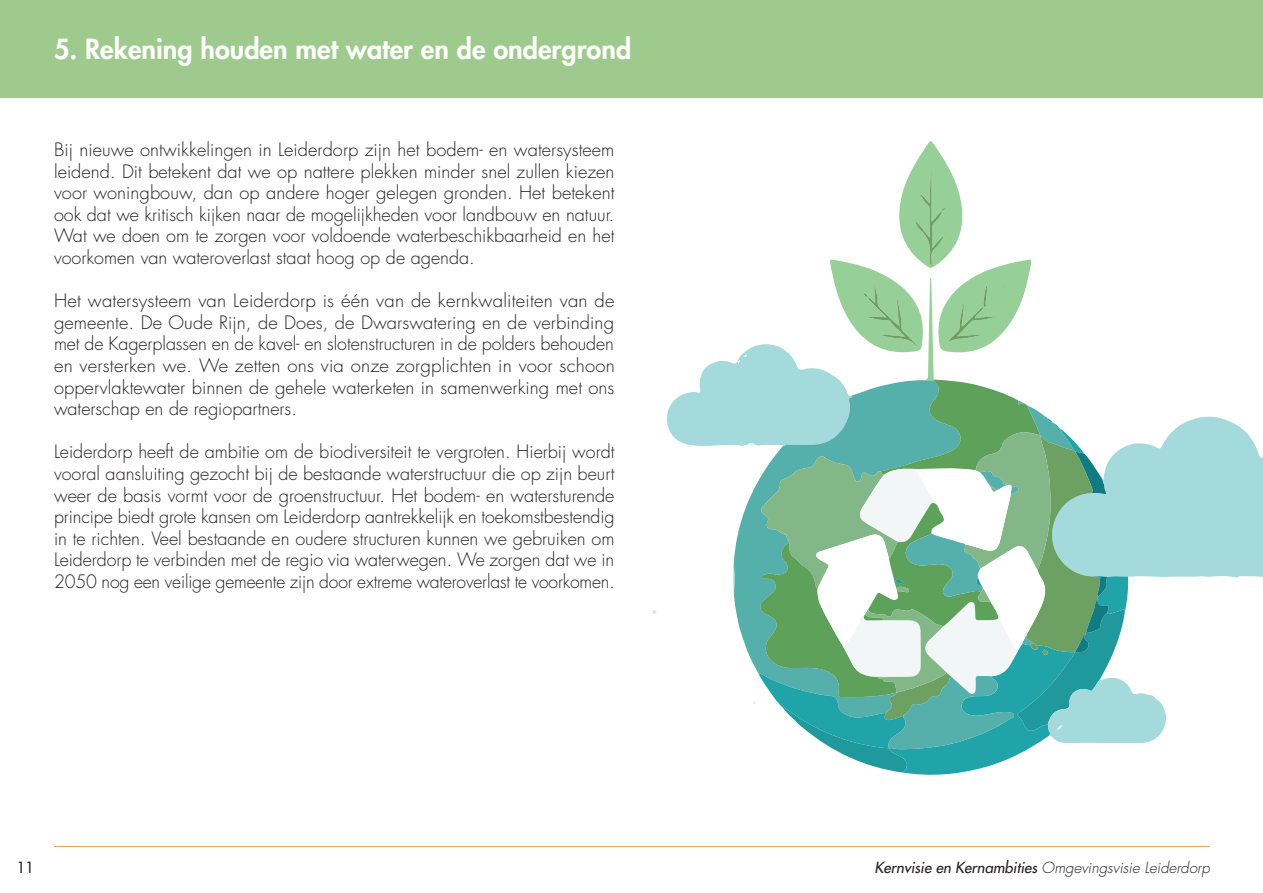
<style>
.page{position:relative;width:1263px;height:893px;background:#fff}
.page>*{position:absolute;margin:0;border:0;box-sizing:border-box;transform-origin:0 0}
.t1{font:800 27px "Futura Std";color:#fff}
.Tekst{font:300 18px/21.6px "Futura Std";color:#231f20;text-align:justify}
.t2{font:italic 300 15px "Futura Std";color:#231f20}
.t3{font:500 15px "Futura Std";color:#231f20}
.s1{font-weight:500}
</style>
<div class="page">
<hr style="left:54px;top:846px;width:1156px;height:1px;background:#d3a73e">
<div style="left:0;top:0;width:1262px;height:97px;background:#9eca8d"></div>
<svg style="left:653px;top:141px;width:610px;height:634px"></svg>
<p class="t1" style="left:54px;top:32px;width:579px">5. Rekening houden met water en de ondergrond</p>
<p class="Tekst" style="left:54px;top:139px;width:562px">Bij nieuwe ontwikkelingen in Leiderdorp zijn het bodem- en watersysteem leidend. Dit betekent dat we op nattere plekken minder snel zullen kiezen voor woningbouw, dan op andere hoger gelegen gronden. Het betekent ook dat we kritisch kijken naar de mogelijkheden voor landbouw en natuur.<br>Wat we doen om te zorgen voor voldoende waterbeschikbaarheid en het voorkomen van wateroverlast staat hoog op de agenda.</p>
<p class="Tekst" style="left:54px;top:290px;width:562px">Het watersysteem van Leiderdorp is één van de kernkwaliteiten van de gemeente. De Oude Rijn, de Does, de Dwarswatering en de verbinding met de Kagerplassen en de kavel- en slotenstructuren in de polders behouden en versterken we. We zetten ons via onze zorgplichten in voor schoon oppervlaktewater binnen de gehele waterketen in samenwerking met ons waterschap en de regiopartners.</p>
<p class="Tekst" style="left:54px;top:442px;width:562px">Leiderdorp heeft de ambitie om de biodiversiteit te vergroten. Hierbij wordt vooral aansluiting gezocht bij de bestaande waterstructuur die op zijn beurt weer de basis vormt voor de groenstructuur. Het bodem- en watersturende principe biedt grote kansen om Leiderdorp aantrekkelijk en toekomstbestendig in te richten. Veel bestaande en oudere structuren kunnen we gebruiken om Leiderdorp te verbinden met de regio via waterwegen. We zorgen dat we in 2050 nog een veilige gemeente zijn door extreme wateroverlast te voorkomen.</p>
<p class="t3" style="left:17px;top:858px;width:19px">11</p>
<p class="t2" style="left:874px;top:859px;width:337px"><span class="s1">Kernvisie en Kernambities</span> Omgevingsvisie Leiderdorp</p>
</div>
